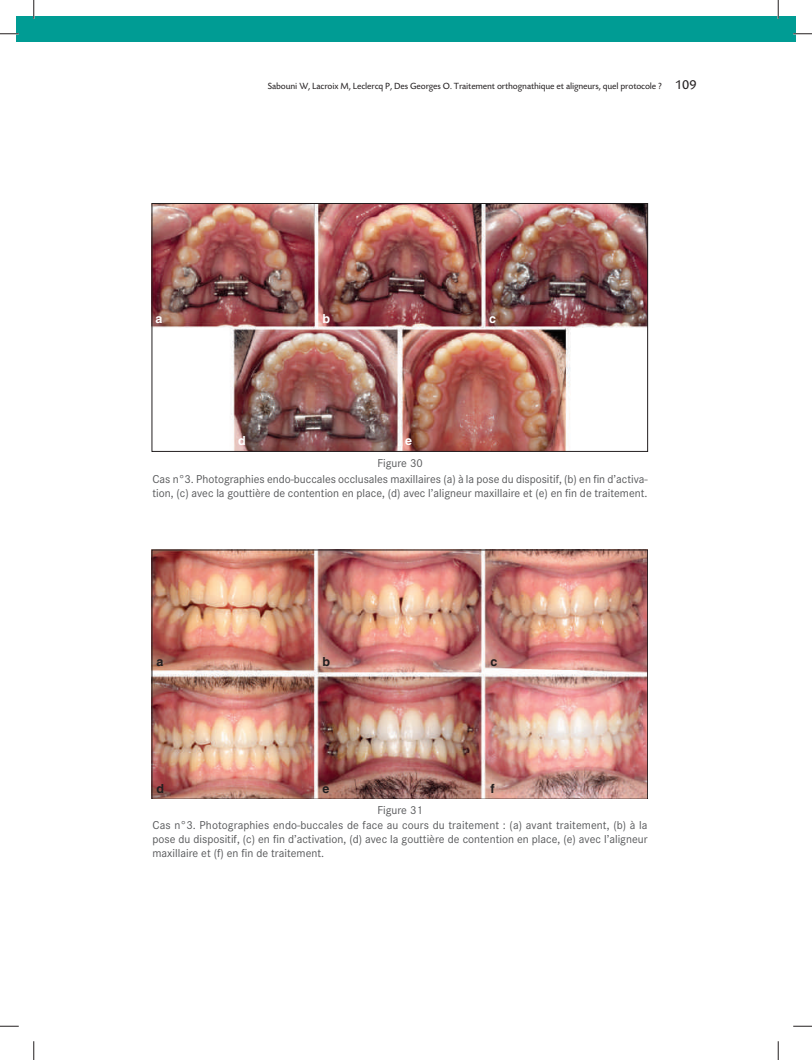
<style>
.page{position:relative;width:812px;height:1060px;background:#fff}
.page>*{position:absolute;margin:0;border:0;box-sizing:border-box;transform-origin:0 0}
.t1{font:700 12.5px "Helvetica";color:#231f20}
.t2{font:700 12.5px "Helvetica";color:#fff}
.t3{font:11.88px/15.5px "Corporate S";color:#57585a;text-align:center}
.t4{font:9.38px "Today SB";letter-spacing:-.015em;color:#231f20}
.s1{font-size:13.75px}
</style>
<div class="page">
<div style="left:16px;top:16px;width:780px;height:25px;background:#009c94"></div>
<img style="left:154px;top:205px;width:492px;height:245px">
<div style="left:152px;top:203px;width:496px;height:249px;border:1px solid #231f20"></div>
<img style="left:152px;top:549px;width:496px;height:249px">
<svg style="left:0;top:33px;width:19px;height:2px"></svg>
<svg style="left:793px;top:33px;width:19px;height:2px"></svg>
<svg style="left:0;top:1025px;width:19px;height:2px"></svg>
<svg style="left:793px;top:1025px;width:19px;height:2px"></svg>
<svg style="left:33px;top:0;width:2px;height:19px"></svg>
<svg style="left:33px;top:1041px;width:2px;height:19px"></svg>
<svg style="left:777px;top:0;width:2px;height:19px"></svg>
<svg style="left:777px;top:1041px;width:2px;height:19px"></svg>
<p class="t4" style="left:268px;top:83px;width:430px">Sabouni W, Lacroix M, Leclercq P, Des Georges O. Traitement orthognathique et aligneurs, quel protocole ? <span class="s1">109</span></p>
<p class="t2" style="left:155px;top:313px;width:8px">a</p>
<p class="t2" style="left:322px;top:313px;width:9px">b</p>
<p class="t2" style="left:238px;top:436px;width:9px">d</p>
<p class="t2" style="left:405px;top:436px;width:8px">e</p>
<p class="t2" style="left:489px;top:313px;width:8px">c</p>
<p class="t3" style="left:152px;top:457px;width:496px">Figure 30<br>Cas n°3. Photographies endo-buccales occlusales maxillaires (a) à la pose du dispositif, (b) en fin d’activa-</p>
<p class="t3" style="left:152px;top:486px;width:496px">tion, (c) avec la gouttière de contention en place, (d) avec l’aligneur maxillaire et (e) en fin de traitement.</p>
<p class="t1" style="left:156px;top:657px;width:8px">a</p>
<p class="t1" style="left:322px;top:657px;width:9px">b</p>
<p class="t1" style="left:490px;top:657px;width:8px">c</p>
<p class="t1" style="left:156px;top:784px;width:9px">d</p>
<p class="t1" style="left:322px;top:784px;width:8px">e</p>
<p class="t1" style="left:490px;top:784px;width:6px">f</p>
<p class="t3" style="left:152px;top:803px;width:496px">Figure 31<br>Cas n°3. Photographies endo-buccales de face au cours du traitement : (a) avant traitement, (b) à la</p>
<p class="t3" style="left:152px;top:833px;width:496px;line-height:13.8px;text-align:left">pose du dispositif, (c) en fin d’activation, (d) avec la gouttière de contention en place, (e) avec l’aligneur maxillaire et (f) en fin de traitement.</p>
</div>
